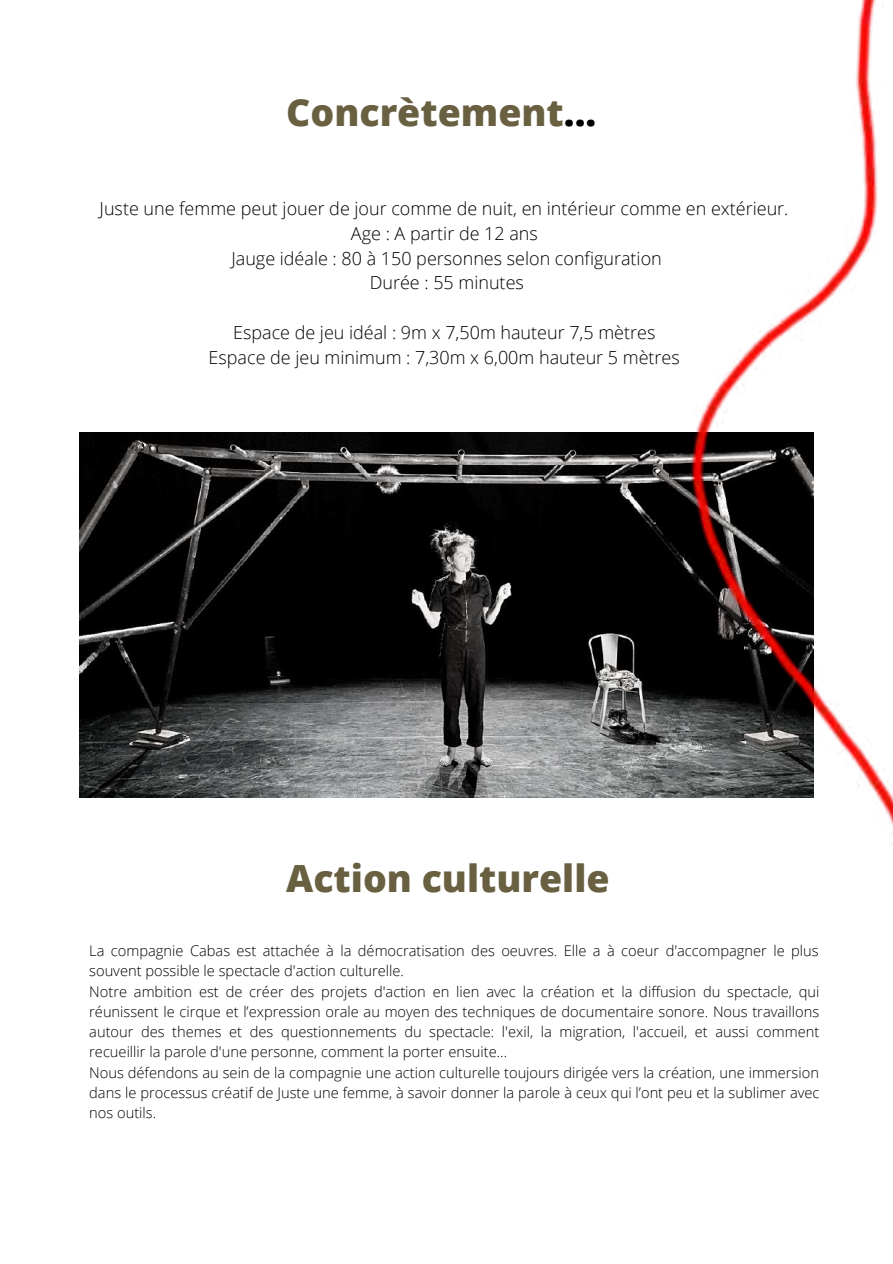
<style>
.page{position:relative;width:893px;height:1264px;background:#fff}
.page>*{position:absolute;margin:0;border:0;box-sizing:border-box;transform-origin:0 0}
.t1{font:800 37.5px "Open Sans";color:#696041}
.t2{font:300 18px/24.8px "Open Sans";color:#000;text-align:center}
.t3{font:300 14.7px/20.2px "Open Sans";color:#000}
.s1{color:#000}
</style>
<div class="page">
<img style="left:80px;top:432px;width:526px;height:365px">
<img style="left:606px;top:0;width:286px;height:825px">
<h1 class="t1" style="left:286px;top:86px;width:312px">Concrètement<span class="s1">...</span></h1>
<p class="t2" style="left:100px;top:196px;width:690px">Juste une femme peut jouer de jour comme de nuit, en intérieur comme en extérieur.<br>Age : A partir de 12 ans<br>Jauge idéale : 80 à 150 personnes selon configuration<br>Durée : 55 minutes</p>
<p class="t2" style="left:208px;top:319px;width:472px">Espace de jeu idéal : 9m x 7,50m hauteur 7,5 mètres<br>Espace de jeu minimum : 7,30m x 6,00m hauteur 5 mètres</p>
<h1 class="t1" style="left:286px;top:851px;width:325px">Action culturelle</h1>
<p class="t3" style="left:89px;top:940px;width:731px">La compagnie Cabas est attachée à la démocratisation des oeuvres. Elle a à coeur d'accompagner le plus souvent possible le spectacle d'action culturelle.<br>Notre ambition est de créer des projets d'action en lien avec la création et la diffusion du spectacle, qui réunissent le cirque et l’expression orale au moyen des techniques de documentaire sonore. Nous travaillons autour des themes et des questionnements du spectacle: l'exil, la migration, l'accueil, et aussi comment recueillir la parole d'une personne, comment la porter ensuite...<br>Nous défendons au sein de la compagnie une action culturelle toujours dirigée vers la création, une immersion dans le processus créatif de Juste une femme, à savoir donner la parole à ceux qui l’ont peu et la sublimer avec nos outils.</p>
</div>
